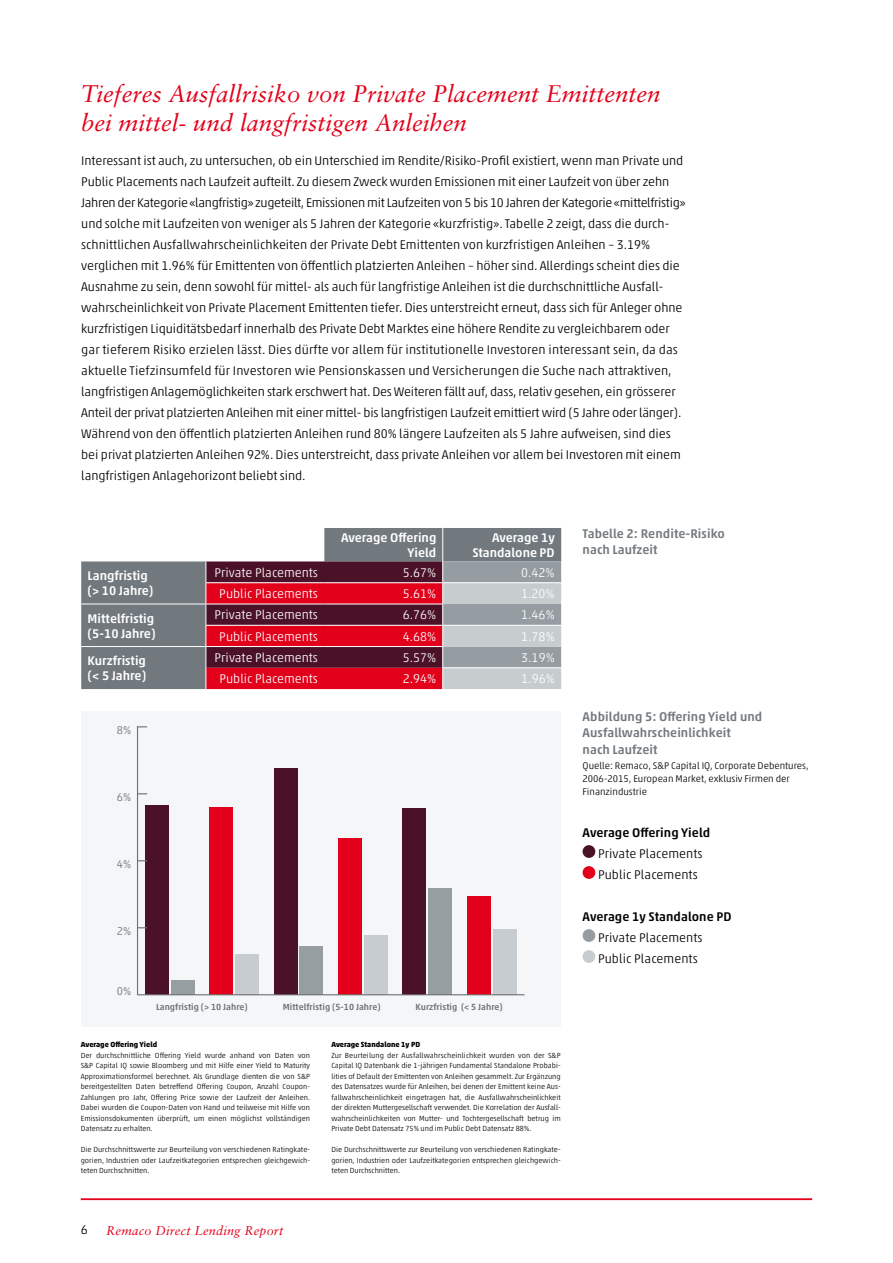
<style>
.page{position:relative;width:893px;height:1263px;background:#fff}
.page>*{position:absolute;margin:0;border:0;box-sizing:border-box;transform-origin:0 0}
.t1{font:italic 24px/28.8px "Sabon";color:#e2001a}
.t2{font:300 12.75px/21px "Akko Pro";letter-spacing:-.005em;color:#000}
.t3{font:300 12.75px "Akko Pro";color:#fff}
.t4{font:500 12.75px/15px "Akko Pro";color:#fff}
.t5{font:500 12.75px/16.5px "Akko Pro";letter-spacing:.005em;color:#72797e}
.t6{font:500 12.75px "Akko Pro";letter-spacing:.005em;color:#000}
.t7{font:italic 12.75px "Sabon";letter-spacing:.01em;color:#e2001a}
.t8{font:300 11.4px "Akko Pro";color:#707172}
.t9{font:300 9.75px/12.8px "Akko Pro";color:#000}
.t10{font:500 9px "Akko Pro";letter-spacing:.005em;color:#707172}
.t11{font:300 7.5px/10.5px "Akko Pro";color:#000;text-align:justify}
.t12{font:700 7.5px "Akko Pro";color:#000}
</style>
<div class="page">
<hr style="left:81px;top:1198px;width:731px;height:2px;background:#e2001a">
<svg style="left:81px;top:528px;width:480px;height:161px;fill:#72797e"></svg>
<hr style="left:81px;top:604px;width:125px;height:1px;background:#fff">
<hr style="left:81px;top:646px;width:125px;height:1px;background:#fff">
<hr style="left:442px;top:528px;width:1px;height:33px;background:#fff">
<svg style="left:206px;top:561px;width:355px;height:128px;background:#a14959"></svg>
<div style="left:583px;top:845px;width:12px;height:13px;background:#4a1127;border-radius:50%"></div>
<div style="left:583px;top:866px;width:12px;height:13px;background:#e2001a;border-radius:50%"></div>
<div style="left:583px;top:929px;width:12px;height:13px;background:#969da2;border-radius:50%"></div>
<div style="left:583px;top:950px;width:12px;height:13px;background:#c7cccf;border-radius:50%"></div>
<div style="left:81px;top:711px;width:480px;height:315px;background:#f5f6f7"></div>
<hr style="left:137px;top:727px;width:1px;height:268px;background:#707172">
<div style="left:171px;top:981px;width:23px;height:14px;background:#969ea2"></div>
<div style="left:235px;top:954px;width:24px;height:41px;background:#c7ccd0"></div>
<div style="left:300px;top:946px;width:23px;height:49px;background:#969ea2"></div>
<div style="left:364px;top:935px;width:23px;height:60px;background:#c7ccd0"></div>
<div style="left:429px;top:888px;width:23px;height:107px;background:#969ea2"></div>
<div style="left:493px;top:929px;width:23px;height:66px;background:#c7ccd0"></div>
<div style="left:145px;top:805px;width:23px;height:190px;background:#4a1127"></div>
<div style="left:210px;top:807px;width:23px;height:188px;background:#e2001a"></div>
<div style="left:274px;top:768px;width:23px;height:227px;background:#4a1127"></div>
<div style="left:338px;top:838px;width:24px;height:157px;background:#e2001a"></div>
<div style="left:403px;top:808px;width:23px;height:187px;background:#4a1127"></div>
<div style="left:467px;top:896px;width:23px;height:99px;background:#e2001a"></div>
<hr style="left:137px;top:994px;width:387px;height:1px;background:#707172">
<svg style="left:137px;top:726px;width:11px;height:203px"></svg>
<h1 class="t1" style="left:81px;top:79px;width:581px">Tieferes Ausfallrisiko von Private Placement Emittenten bei mittel- und langfristigen Anleihen</h1>
<p class="t2" style="left:81px;top:150px;width:606px">Interessant ist auch, zu untersuchen, ob ein Unterschied im Rendite/Risiko-Profil existiert, wenn man Private und Public Placements nach Laufzeit aufteilt. Zu diesem Zweck wurden Emissionen mit einer Laufzeit von über zehn Jahren der Kategorie «langfristig» zugeteilt, Emissionen mit Laufzeiten von 5 bis 10 Jahren der Kategorie «mittelfristig» und solche mit Laufzeiten von weniger als 5 Jahren der Kategorie «kurzfristig». Tabelle 2 zeigt, dass die durch&shy;schnittlichen Ausfallwahrscheinlichkeiten der Private Debt Emittenten von kurzfristigen Anleihen – 3.19% verglichen mit 1.96% für Emittenten von öffentlich platzierten Anleihen – höher sind. Allerdings scheint dies die Ausnahme zu sein, denn sowohl für mittel- als auch für langfristige Anleihen ist die durchschnittliche Ausfall&shy;wahrscheinlichkeit von Private Placement Emittenten tiefer. Dies unterstreicht erneut, dass sich für Anleger ohne kurzfristigen Liquiditätsbedarf innerhalb des Private Debt Marktes eine höhere Rendite zu vergleichbarem oder gar tieferem Risiko erzielen lässt. Dies dürfte vor allem für institutionelle Investoren interessant sein, da das aktuelle Tiefzinsumfeld für Investoren wie Pensionskassen und Versicherungen die Suche nach attraktiven, langfristigen Anlagemöglichkeiten stark erschwert hat. Des Weiteren fällt auf, dass, relativ gesehen, ein grösserer Anteil der privat platzierten Anleihen mit einer mittel- bis langfristigen Laufzeit emittiert wird (5 Jahre oder länger).<br>Während von den öffentlich platzierten Anleihen rund 80% längere Laufzeiten als 5 Jahre aufweisen, sind dies bei privat platzierten Anleihen 92%. Dies unterstreicht, dass private Anleihen vor allem bei Investoren mit einem langfristigen Anlagehorizont beliebt sind.</p>
<p class="t4" style="left:341px;top:530px;width:97px;text-align:right">Average Offering<br>Yield</p>
<p class="t4" style="left:472px;top:530px;width:84px;text-align:right">Average 1y<br>Standalone PD</p>
<p class="t4" style="left:88px;top:568px;width:67px">Langfristig (&gt; 10 Jahre)</p>
<p class="t3" style="left:215px;top:565px;width:105px">Private Placements</p>
<p class="t3" style="left:403px;top:565px;width:35px">5.67%</p>
<p class="t3" style="left:521px;top:565px;width:35px">0.42%</p>
<p class="t3" style="left:219px;top:586px;width:100px">Public Placements</p>
<p class="t3" style="left:403px;top:586px;width:35px">5.61%</p>
<p class="t3" style="left:521px;top:586px;width:35px">1.20%</p>
<p class="t4" style="left:88px;top:610px;width:69px">Mittelfristig (5-10 Jahre)</p>
<p class="t3" style="left:215px;top:607px;width:105px">Private Placements</p>
<p class="t3" style="left:403px;top:607px;width:35px">6.76%</p>
<p class="t3" style="left:521px;top:607px;width:35px">1.46%</p>
<p class="t3" style="left:219px;top:629px;width:100px">Public Placements</p>
<p class="t3" style="left:403px;top:629px;width:35px">4.68%</p>
<p class="t3" style="left:521px;top:629px;width:35px">1.78%</p>
<p class="t4" style="left:88px;top:653px;width:60px">Kurzfristig (&lt; 5 Jahre)</p>
<p class="t3" style="left:215px;top:650px;width:105px">Private Placements</p>
<p class="t3" style="left:403px;top:650px;width:35px">5.57%</p>
<p class="t3" style="left:521px;top:650px;width:35px">3.19%</p>
<p class="t3" style="left:219px;top:671px;width:100px">Public Placements</p>
<p class="t3" style="left:403px;top:671px;width:35px">2.94%</p>
<p class="t3" style="left:521px;top:671px;width:35px">1.96%</p>
<p class="t8" style="left:117px;top:723px;width:16px">8%</p>
<p class="t8" style="left:117px;top:790px;width:16px">6%</p>
<p class="t8" style="left:117px;top:857px;width:16px">4%</p>
<p class="t8" style="left:117px;top:924px;width:16px">2%</p>
<p class="t8" style="left:117px;top:984px;width:16px">0%</p>
<p class="t10" style="left:156px;top:1002px;width:93px">Langfristig (&gt; 10 Jahre)</p>
<p class="t10" style="left:283px;top:1002px;width:99px">Mittelfristig (5-10 Jahre)</p>
<p class="t10" style="left:416px;top:1002px;width:89px">Kurzfristig (&lt; 5 Jahre)</p>
<p class="t12" style="left:81px;top:1040px;width:78px">Average Offering Yield</p>
<p class="t11" style="left:81px;top:1050px;width:231px">Der durchschnittliche Offering Yield wurde anhand von Daten von S&amp;P Capital IQ sowie Bloomberg und mit Hilfe einer Yield to Maturity Approximationsformel berechnet. Als Grundlage dienten die von S&amp;P bereitgestellten Daten betreffend Offering Coupon, Anzahl Coupon-Zahlungen pro Jahr, Offering Price sowie der Laufzeit der Anleihen.<br>Dabei wurden die Coupon-Daten von Hand und teilweise mit Hilfe von Emissionsdokumenten überprüft, um einen möglichst vollständigen Datensatz zu erhalten.</p>
<p class="t11" style="left:81px;top:1144px;width:231px">Die Durchschnittswerte zur Beurteilung von verschiedenen Ratingkate&shy;gorien, Industrien oder Laufzeitkategorien entsprechen gleichgewich&shy;teten Durchschnitten.</p>
<p class="t2" style="left:81px;top:1219px;width:9px">6</p>
<p class="t7" style="left:106px;top:1223px;width:178px">Remaco Direct Lending Report</p>
<p class="t12" style="left:331px;top:1040px;width:90px">Average Standalone 1y PD</p>
<p class="t11" style="left:331px;top:1050px;width:231px">Zur Beurteilung der Ausfallwahrscheinlichkeit wurden von der S&amp;P Capital IQ Datenbank die 1-jährigen Fundamental Standalone Probabi&shy;lities of Default der Emittenten von Anleihen gesammelt. Zur Ergänzung des Datensatzes wurde für Anleihen, bei denen der Emittent keine Aus&shy;fallwahrscheinlichkeit eingetragen hat, die Ausfallwahrscheinlichkeit der direkten Muttergesellschaft verwendet. Die Korrelation der Ausfall&shy;wahrscheinlichkeiten von Mutter- und Tochtergesellschaft betrug im Private Debt Datensatz 75% und im Public Debt Datensatz 88%.</p>
<p class="t11" style="left:331px;top:1144px;width:231px">Die Durchschnittswerte zur Beurteilung von verschiedenen Ratingkate&shy;gorien, Industrien oder Laufzeitkategorien entsprechen gleichgewich&shy;teten Durchschnitten.</p>
<p class="t5" style="left:583px;top:525px;width:144px">Tabelle 2: Rendite-Risiko nach Laufzeit</p>
<p class="t5" style="left:583px;top:708px;width:181px">Abbildung 5: Offering Yield und<br>Ausfallwahrscheinlichkeit<br>nach Laufzeit</p>
<p class="t9" style="left:583px;top:760px;width:228px">Quelle: Remaco, S&amp;P Capital IQ, Corporate Debentures,<br>2006-2015, European Market, exklusiv Firmen der<br>Finanzindustrie</p>
<p class="t6" style="left:583px;top:825px;width:129px">Average Offering Yield</p>
<p class="t2" style="left:598px;top:843px;width:106px">Private Placements<br>Public Placements</p>
<p class="t6" style="left:583px;top:909px;width:151px">Average 1y Standalone PD</p>
<p class="t2" style="left:598px;top:927px;width:106px">Private Placements<br>Public Placements</p>
</div>
